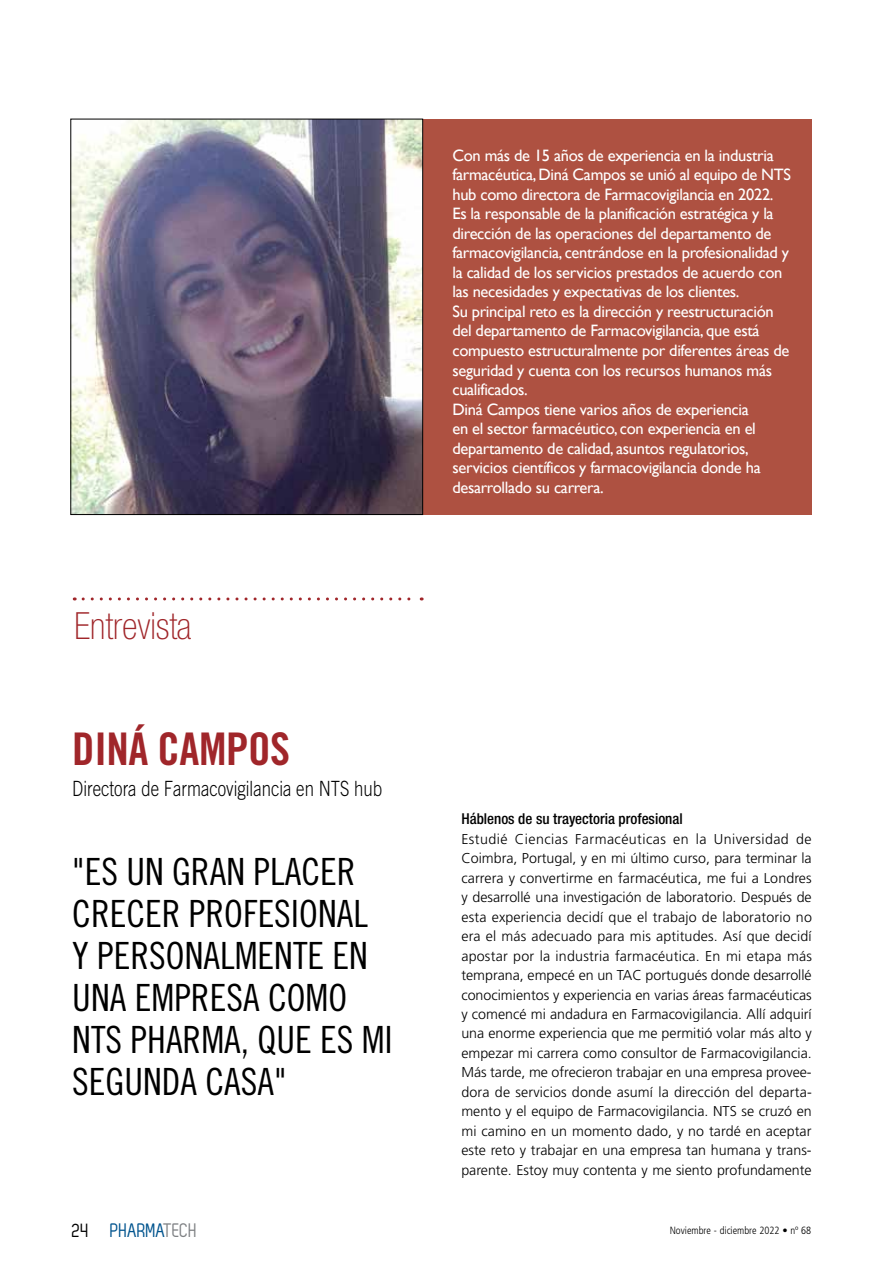
<style>
.page{position:relative;width:893px;height:1263px;background:#fff}
.page>*{position:absolute;margin:0;border:0;box-sizing:border-box;transform-origin:0 0}
.t1{font:45px "Trade Gothic Bold Cond Twenty";letter-spacing:-.01em;color:#a0262a}
.t2{font:37.5px/42px "Trade Gothic Cond Eighteen";color:#000}
.t3{font:100 condensed 37.5px "Helvetica Neue LT Std";color:#a0262a}
.t4{font:300 21px "Trade Gothic";color:#000;scale:.8 1}
.t5{font:19.5px "Zag";letter-spacing:-.01em;color:#00548e}
.t6{font:16.5px/19.5px "Gill Sans";letter-spacing:-.02em;color:#fff}
.t7{font:500 condensed 15px "Helvetica Neue LT Std";color:#000}
.t8{font:300 14.25px/19.5px "Frutiger";color:#000;text-align:justify}
.t9{font:300 condensed 10.5px "Frutiger";color:#000}
.s1{color:#000}
.s2{color:#808285}
</style>
<div class="page">
<div style="left:423px;top:119px;width:389px;height:395px;background:#ae5141"></div>
<img style="left:73px;top:121px;width:348px;height:392px">
<div style="left:71px;top:119px;width:352px;height:396px;border:1px solid #000"></div>
<svg style="left:83px;top:597px;width:339px;height:3px"></svg>
<h2 class="t3" style="left:74px;top:605px;width:119px">Entrevista</h2>
<h1 class="t1" style="left:72px;top:721px;width:219px">DINÁ CAMPOS</h1>
<h3 class="t4" style="left:72px;top:776px;width:389px">Directora de Farmacovigilancia en NTS hub</h3>
<h2 class="t2" style="left:72px;top:850px;width:322px">"ES UN GRAN PLACER<br>CRECER PROFESIONAL<br>Y PERSONALMENTE EN<br>UNA EMPRESA COMO<br>NTS PHARMA, QUE ES MI<br>SEGUNDA CASA"</h2>
<p class="t6" style="left:452px;top:146px;width:340px">Con más de 15 años de experiencia en la industria farmacéutica, Diná Campos se unió al equipo de NTS hub como directora de Farmacovigilancia en 2022.<br>Es la responsable de la planificación estratégica y la dirección de las operaciones del departamento de farmacovigilancia, centrándose en la profesionalidad y la calidad de los servicios prestados de acuerdo con las necesidades y expectativas de los clientes.<br>Su principal reto es la dirección y reestructuración del departamento de Farmacovigilancia, que está compuesto estructuralmente por diferentes áreas de seguridad y cuenta con los recursos humanos más cualificados.<br>Diná Campos tiene varios años de experiencia<br>en el sector farmacéutico, con experiencia en el departamento de calidad, asuntos regulatorios, servicios científicos y farmacovigilancia donde ha desarrollado su carrera.</p>
<p class="t7" style="left:461px;top:810px;width:223px">Háblenos de su trayectoria profesional</p>
<p class="t8" style="left:461px;top:829px;width:352px">Estudié Ciencias Farmacéuticas en la Universidad de Coimbra, Portugal, y en mi último curso, para terminar la carrera y convertirme en farmacéutica, me fui a Londres y desarrollé una investigación de laboratorio. Después de esta experiencia decidí que el trabajo de laboratorio no era el más adecuado para mis aptitudes. Así que decidí apostar por la industria farmacéutica. En mi etapa más temprana, empecé en un TAC portugués donde desarrollé conocimientos y experiencia en varias áreas farmacéuticas y comencé mi andadura en Farmacovigilancia. Allí adquirí una enorme experiencia que me permitió volar más alto y empezar mi carrera como consultor de Farmacovigilancia.<br>Más tarde, me ofrecieron trabajar en una empresa provee&shy;dora de servicios donde asumí la dirección del departa&shy;mento y el equipo de Farmacovigilancia. NTS se cruzó en mi camino en un momento dado, y no tardé en aceptar este reto y trabajar en una empresa tan humana y trans&shy;parente. Estoy muy contenta y me siento profundamente</p>
<h3 class="t5" style="left:72px;top:1219px;width:127px"><span class="s1">24</span> PHARMA<span class="s2">TECH</span></h3>
<p class="t9" style="left:670px;top:1224px;width:143px">Noviembre - diciembre 2022 • nº 68</p>
</div>
